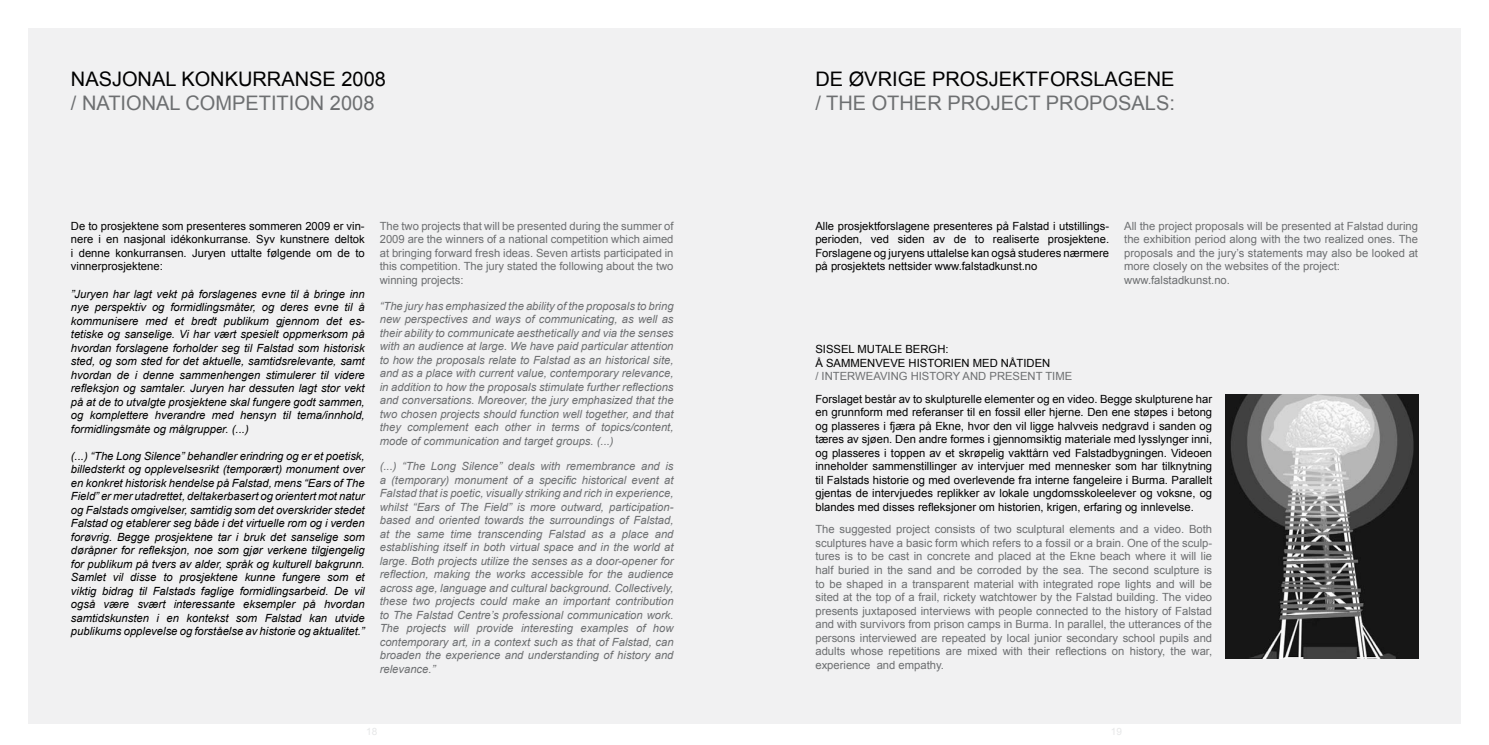
<style>
.page{position:relative;width:1489px;height:745px;background:#fff}
.page>*{position:absolute;margin:0;border:0;box-sizing:border-box;transform-origin:0 0}
.t1{font:20px "Arial";color:#6d6f71}
.t2{font:20px "Arial";color:#000}
.t3{font:italic 11.25px/13.5px "Arial";color:#6d6f71;text-align:justify}
.t4{font:italic 11.25px/13.5px "Arial";color:#000;text-align:justify}
.t5{font:11.25px/13.5px "Arial";color:#6d6f71;text-align:justify}
.t6{font:11.25px/13.5px "Arial";color:#000;text-align:justify}
.t7{font:10px "Arial";color:#e6e7e8}
</style>
<div class="page">
<div style="left:28px;top:28px;width:1432px;height:695px;background:#f1f1f2"></div>
<img style="left:1225px;top:394px;width:192px;height:264px">
<h1 class="t2" style="left:71px;top:65px;width:66px">Nasjonal</h1>
<h1 class="t2" style="left:181px;top:65px;width:15px">konk</h1>
<h1 class="t2" style="left:238px;top:65px;width:29px">urranse</h1>
<h1 class="t2" style="left:341px;top:65px;width:46px">2008</h1>
<h1 class="t1" style="left:71px;top:89px;width:25px">/ national</h1>
<h1 class="t1" style="left:185px;top:89px;width:14px">competition</h1>
<h1 class="t1" style="left:330px;top:89px;width:46px">2008</h1>
<p class="t6" style="left:71px;top:219px;width:295px">De to prosjektene som presenteres sommeren 2009 er vin&shy;nere i en nasjonal idékonkurranse. Syv kunstnere deltok i denne konkurransen. Juryen uttalte følgende om de to vinnerprosjektene:</p>
<p class="t4" style="left:71px;top:287px;width:295px">”Juryen har lagt vekt på forslagenes evne til å bringe inn nye perspektiv og formidlingsmåter, og deres evne til å kommunisere med et bredt publikum gjennom det es&shy;tetiske og sanselige. Vi har vært spesielt oppmerksom på hvordan forslagene forholder seg til Falstad som historisk sted, og som sted for det aktuelle, samtidsrelevante, samt hvordan de i denne sammenhengen stimulerer til videre refleksjon og samtaler. Juryen har dessuten lagt stor vekt på at de to utvalgte prosjektene skal fungere godt sammen, og komplettere hverandre med hensyn til tema/innhold, formidlingsmåte og målgrupper. (...)</p>
<p class="t4" style="left:71px;top:449px;width:295px">(...) “The Long Silence” behandler erindring og er et poetisk, billedsterkt og opplevelsesrikt (temporært) monument over en konkret historisk hendelse på Falstad, mens “Ears of The Field” er mer utadrettet, deltakerbasert og orientert mot natur og Falstads omgivelser, samtidig som det overskrider stedet Falstad og etablerer seg både i det virtuelle rom og i verden forøvrig. Begge prosjektene tar i bruk det sanselige som døråpner for refleksjon, noe som gjør verkene tilgjengelig for publikum på tvers av alder, språk og kulturell bakgrunn.<br>Samlet vil disse to prosjektene kunne fungere som et viktig bidrag til Falstads faglige formidlingsarbeid. De vil også være svært interessante eksempler på hvordan samtidskunsten i en kontekst som Falstad kan utvide publikums opplevelse og forståelse av historie og aktualitet.”</p>
<p class="t5" style="left:380px;top:219px;width:295px">The two projects that will be presented during the summer of 2009 are the winners of a national competition which aimed at bringing forward fresh ideas. Seven artists participated in this competition. The jury stated the following about the two winning projects:</p>
<p class="t3" style="left:380px;top:299px;width:295px">“The jury has emphasized the ability of the proposals to bring new perspectives and ways of communicating, as well as their ability to communicate aesthetically and via the senses with an audience at large. We have paid particular attention to how the proposals relate to Falstad as an historical site, and as a place with current value, contemporary relevance, in addition to how the proposals stimulate further reflections and conversations. Moreover, the jury emphasized that the two chosen projects should function well together, and that they complement each other in terms of topics/content, mode of communication and target groups. (...)</p>
<p class="t3" style="left:380px;top:459px;width:295px">(...) “The Long Silence” deals with remembrance and is a (temporary) monument of a specific historical event at Falstad that is poetic, visually striking and rich in experience, whilst “Ears of The Field” is more outward, participation&shy;based and oriented towards the surroundings of Falstad, at the same time transcending Falstad as a place and establishing itself in both virtual space and in the world at large. Both projects utilize the senses as a door-opener for reflection, making the works accessible for the audience across age, language and cultural background. Collectively, these two projects could make an important contribution to The Falstad Centre’s professional communication work.<br>The projects will provide interesting examples of how contemporary art, in a context such as that of Falstad, can broaden the experience and understanding of history and relevance.”</p>
<h1 class="t2" style="left:815px;top:65px;width:63px">de øvrige</h1>
<h1 class="t2" style="left:932px;top:65px;width:15px">pros</h1>
<h1 class="t2" style="left:988px;top:65px;width:25px">jektforslagene</h1>
<h1 class="t1" style="left:815px;top:89px;width:87px">/ The Other</h1>
<h1 class="t1" style="left:947px;top:89px;width:68px">Project</h1>
<h1 class="t1" style="left:1045px;top:89px;width:15px">proposals</h1>
<h1 class="t1" style="left:1169px;top:89px;width:7px">:</h1>
<p class="t6" style="left:815px;top:219px;width:295px">Alle prosjektforslagene presenteres på Falstad i utstillings&shy;perioden, ved siden av de to realiserte prosjektene.<br>Forslagene og juryens uttalelse kan også studeres nærmere på prosjektets nettsider www.falstadkunst.no</p>
<p class="t5" style="left:1124px;top:219px;width:295px;text-align:left">All the project proposals will be presented at Falstad during the exhibition period along with the two realized ones. The proposals and the jury’s statements may also be looked at more closely on the websites of the project: www.falstadkunst.no.</p>
<p class="t6" style="left:815px;top:342px;width:15px">Sissel</p>
<p class="t6" style="left:857px;top:342px;width:26px">Mutale</p>
<p class="t6" style="left:905px;top:342px;width:17px">Bergh</p>
<p class="t6" style="left:945px;top:342px;width:5px">:</p>
<p class="t6" style="left:815px;top:356px;width:20px">Å sammenveve</p>
<p class="t6" style="left:908px;top:356px;width:8px">historien</p>
<p class="t6" style="left:972px;top:356px;width:9px">med</p>
<p class="t6" style="left:1000px;top:356px;width:8px">nåtiden</p>
<p class="t5" style="left:815px;top:369px;width:18px">/ Interweaving</p>
<p class="t5" style="left:910px;top:369px;width:16px">Histor</p>
<p class="t5" style="left:952px;top:369px;width:19px">y and</p>
<p class="t5" style="left:989px;top:369px;width:16px">Present</p>
<p class="t5" style="left:1045px;top:369px;width:14px">Time</p>
<p class="t6" style="left:815px;top:392px;width:398px">Forslaget består av to skulpturelle elementer og en video. Begge skulpturene har en grunnform med referanser til en fossil eller hjerne. Den ene støpes i betong og plasseres i fjæra på Ekne, hvor den vil ligge halvveis nedgravd i sanden og tæres av sjøen. Den andre formes i gjennomsiktig materiale med lysslynger inni, og plasseres i toppen av et skrøpelig vakttårn ved Falstadbygningen. Videoen inneholder sammenstillinger av intervjuer med mennesker som har tilknytning til Falstads historie og med overlevende fra interne fangeleire i Burma. Parallelt gjentas de intervjuedes replikker av lokale ungdomsskoleelever og voksne, og blandes med disses refleksjoner om historien, krigen, erfaring og innlevelse.</p>
<p class="t5" style="left:815px;top:522px;width:398px">The suggested project consists of two sculptural elements and a video. Both sculptures have a basic form which refers to a fossil or a brain. One of the sculp&shy;tures is to be cast in concrete and placed at the Ekne beach where it will lie half buried in the sand and be corroded by the sea. The second sculpture is to be shaped in a transparent material with integrated rope lights and will be sited at the top of a frail, rickety watchtower by the Falstad building. The video presents juxtaposed interviews with people connected to the history of Falstad and with survivors from prison camps in Burma. In parallel, the utterances of the persons interviewed are repeated by local junior secondary school pupils and adults whose repetitions are mixed with their reflections on history, the war, experience and empathy.</p>
<p class="t7" style="left:366px;top:724px;width:13px">18</p>
<p class="t7" style="left:1110px;top:724px;width:13px">19</p>
</div>
